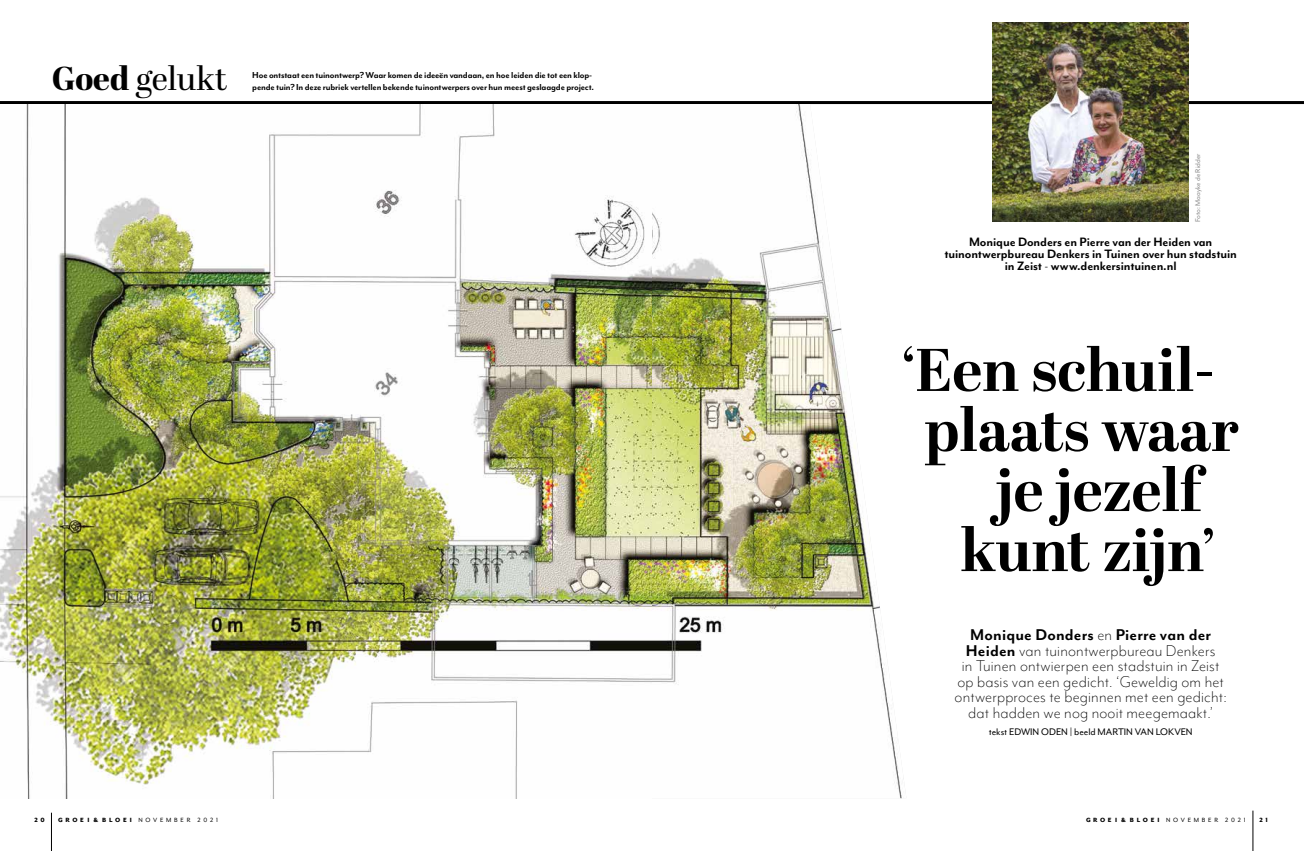
<style>
.page{position:relative;width:1304px;height:851px;background:#fff}
.page>*{position:absolute;margin:0;border:0;box-sizing:border-box;transform-origin:0 0}
.t1{font:700 60px "Abril Display";color:#000}
.t2{font:33px "Abril Display";color:#000}
.t3{font:300 18px/15.5px "Mr Eaves Mod OT";letter-spacing:.01em;color:#000;text-align:center}
.t4{font:700 14px/12px "Mr Eaves Mod OT";letter-spacing:-.01em;color:#000;text-align:center}
.t5{font:11px "Mr Eaves Mod OT";letter-spacing:-.005em;color:#000}
.t6{font:700 10px/12px "Mr Eaves Mod OT";letter-spacing:-.015em;color:#000}
.t7{font:8px "Mr Eaves Mod OT";color:#878787}
.t8{font:7px "Mr Eaves San OT";letter-spacing:.4em;color:#000}
.t9{font:800 7px "Mr Eaves San OT";color:#000}
.s1{font-weight:800}
.s2{font-weight:400}
.s3{font-weight:700}
</style>
<div class="page">
<hr style="left:0;top:101px;width:1304px;height:3px;background:#000">
<img style="left:652px;top:104px;width:254px;height:694px">
<img style="left:993px;top:22px;width:195px;height:200px">
<img style="left:0;top:104px;width:652px;height:694px">
<hr style="left:1253px;top:810px;width:1px;height:40px;background:#000">
<hr style="left:51px;top:812px;width:1px;height:38px;background:#000">
<h2 class="t2" style="left:52px;top:55px;width:178px"><span class="s1">Goed</span> gelukt</h2>
<p class="t6" style="left:252px;top:69px;width:343px">Hoe ontstaat een tuinontwerp? Waar komen de ideeën vandaan, en hoe leiden die tot een klop&shy;pende tuin? In deze rubriek vertellen bekende tuinontwerpers over hun meest geslaagde project.</p>
<p class="t7" style="left:1193px;top:222px;width:70px;rotate:-90deg">Foto: Maayke de Ridder</p>
<p class="t4" style="left:944px;top:236px;width:294px">Monique Donders en Pierre van der Heiden van tuinontwerpbureau Denkers in Tuinen over hun stadstuin in Zeist <span class="s2">-</span> www.denkersintuinen.nl</p>
<h1 class="t1" style="left:900px;top:328px;width:315px">‘Een schuil-</h1>
<h1 class="t1" style="left:924px;top:388px;width:316px">plaats waar</h1>
<h1 class="t1" style="left:996px;top:448px;width:206px">je jezelf</h1>
<h1 class="t1" style="left:960px;top:508px;width:257px">kunt zijn’</h1>
<p class="t3" style="left:955px;top:627px;width:274px"><span class="s3">Monique Donders</span> en <span class="s3">Pierre van der Heiden</span> van tuinontwerpbureau Denkers<br>in Tuinen ontwierpen een stadstuin in Zeist op basis van een gedicht. ‘Geweldig om het ontwerpproces te beginnen met een gedicht: dat hadden we nog nooit meegemaakt.’</p>
<p class="t5" style="left:989px;top:725px;width:205px">tekst EDWIN ODEN | beeld MARTIN VAN LOKVEN</p>
<p class="t9" style="left:34px;top:816px;width:12px">2 0</p>
<p class="t8" style="left:58px;top:816px;width:161px"><span class="s1">GROE I &amp; BLOEI</span> NOVEMBER 2021</p>
<p class="t8" style="left:1086px;top:816px;width:161px"><span class="s1">GROE I &amp; BLOEI</span> NOVEMBER 2021</p>
<p class="t9" style="left:1259px;top:816px;width:10px">2 1</p>
</div>
